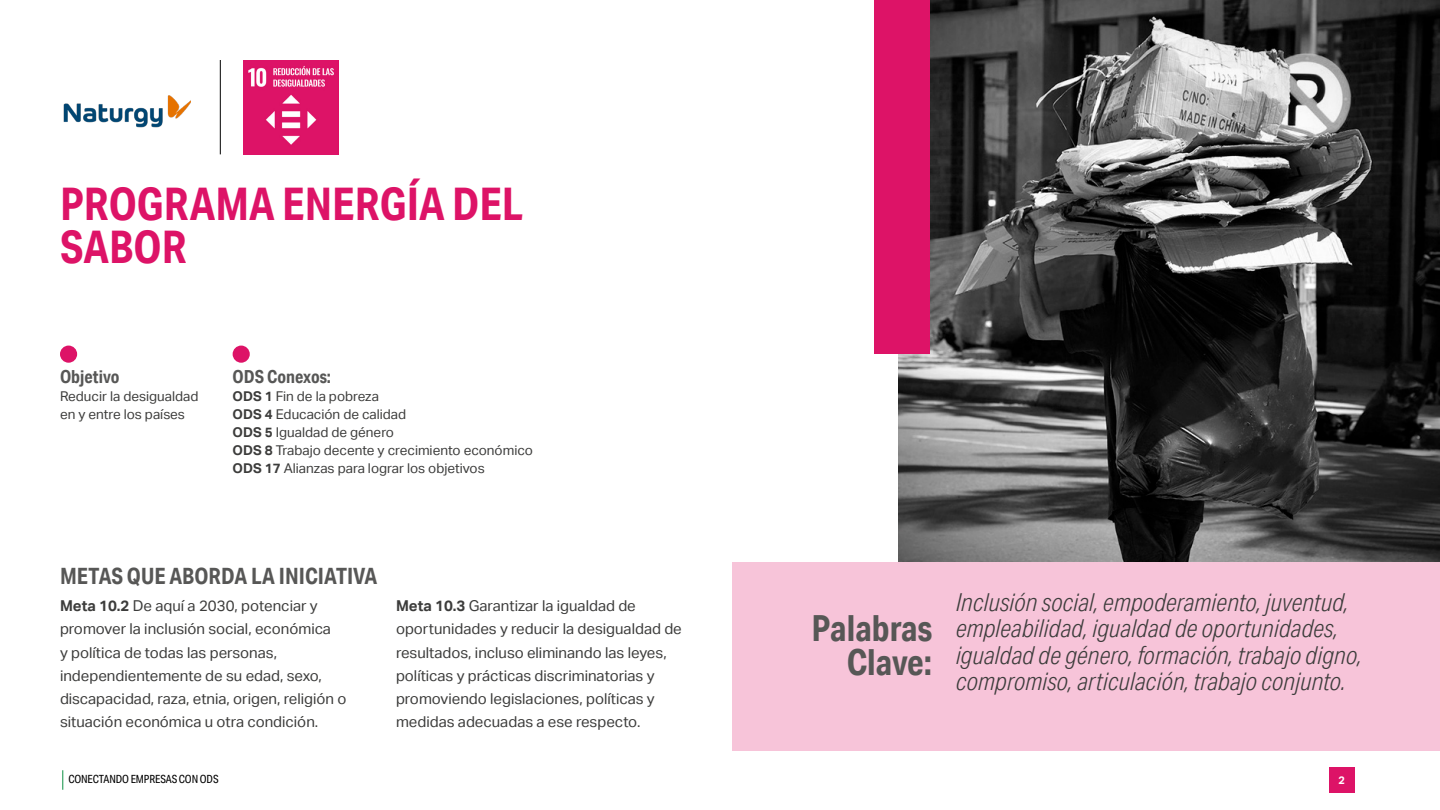
<style>
.page{position:relative;width:1440px;height:810px;background:#fff}
.page>*{position:absolute;margin:0;border:0;box-sizing:border-box;transform-origin:0 0}
.t1{font:700 45px/42.8px "Aktiv Grotesk Cd";color:#dd1367}
.t2{font:700 36px/33.8px "Aktiv Grotesk Cd";color:#575756;text-align:right}
.t3{font:italic 300 24.75px/26.2px "Aktiv Grotesk Cd";color:#3c3c3b}
.t4{font:700 22.5px "Aktiv Grotesk Cd";color:#575756}
.t5{font:700 18px "Aktiv Grotesk Cd";color:#575756}
.t6{font:15px/23.2px "Aktiv Grotesk";color:#3c3c3b}
.t7{font:13.5px/18px "Aktiv Grotesk";color:#3c3c3b}
.t8{font:11.25px "Aktiv Grotesk Cd";letter-spacing:-.01em;color:#000}
.t9{font:700 10.88px "Aktiv Grotesk";color:#fff}
.s1{font-weight:700}
</style>
<div class="page">
<svg style="left:62px;top:770px;width:1px;height:20px"></svg>
<div style="left:1329px;top:767px;width:25px;height:26px;background:#dd1367"></div>
<div style="left:732px;top:562px;width:708px;height:189px;background:#f7c4d9"></div>
<img style="left:898px;top:0;width:542px;height:562px">
<div style="left:874px;top:0;width:56px;height:354px;background:#dd1367"></div>
<div style="left:60px;top:346px;width:17px;height:17px;background:#dd1367;border-radius:50%"></div>
<div style="left:233px;top:346px;width:17px;height:17px;background:#dd1367;border-radius:50%"></div>
<img style="left:244px;top:60px;width:94px;height:95px">
<hr style="left:220px;top:60px;width:1px;height:94px;background:#000">
<img style="left:63px;top:95px;width:128px;height:33px">
<p class="t1" style="left:60px;top:182px;width:465px">PROGRAMA ENERGÍA DEL<br>SABOR</p>
<p class="t5" style="left:60px;top:366px;width:61px">Objetivo</p>
<p class="t7" style="left:60px;top:388px;width:140px">Reducir la desigualdad en y entre los países</p>
<p class="t5" style="left:233px;top:366px;width:100px">ODS Conexos:</p>
<p class="t7" style="left:233px;top:388px;width:148px"><span class="s1">ODS 1</span> Fin de la pobreza</p>
<p class="t7" style="left:233px;top:406px;width:175px"><span class="s1">ODS 4</span> Educación de calidad</p>
<p class="t7" style="left:233px;top:424px;width:163px"><span class="s1">ODS 5</span> Igualdad de género</p>
<p class="t7" style="left:233px;top:442px;width:302px"><span class="s1">ODS 8</span> Trabajo decente y crecimiento económico</p>
<p class="t7" style="left:233px;top:460px;width:254px"><span class="s1">ODS 17</span> Alianzas para lograr los objetivos</p>
<p class="t4" style="left:60px;top:562px;width:319px">METAS QUE ABORDA LA INICIATIVA</p>
<p class="t6" style="left:60px;top:594px;width:288px"><span class="s1">Meta 10.2</span> De aquí a 2030, potenciar y promover la inclusión social, económica<br>y política de todas las personas, independientemente de su edad, sexo, discapacidad, raza, etnia, origen, religión o situación económica u otra condición.</p>
<p class="t6" style="left:396px;top:594px;width:287px"><span class="s1">Meta 10.3</span> Garantizar la igualdad de oportunidades y reducir la desigualdad de resultados, incluso eliminando las leyes, políticas y prácticas discriminatorias y promoviendo legislaciones, políticas y medidas adecuadas a ese respecto.</p>
<p class="t2" style="left:811px;top:611px;width:122px">Palabras<br>Clave:</p>
<p class="t3" style="left:956px;top:589px;width:408px">Inclusión social, empoderamiento, juventud, empleabilidad, igualdad de oportunidades, igualdad de género, formación, trabajo digno, compromiso, articulación, trabajo conjunto.</p>
<p class="t8" style="left:68px;top:773px;width:152px">CONECTANDO EMPRESAS CON ODS</p>
<p class="t9" style="left:1338px;top:774px;width:8px">2</p>
</div>
